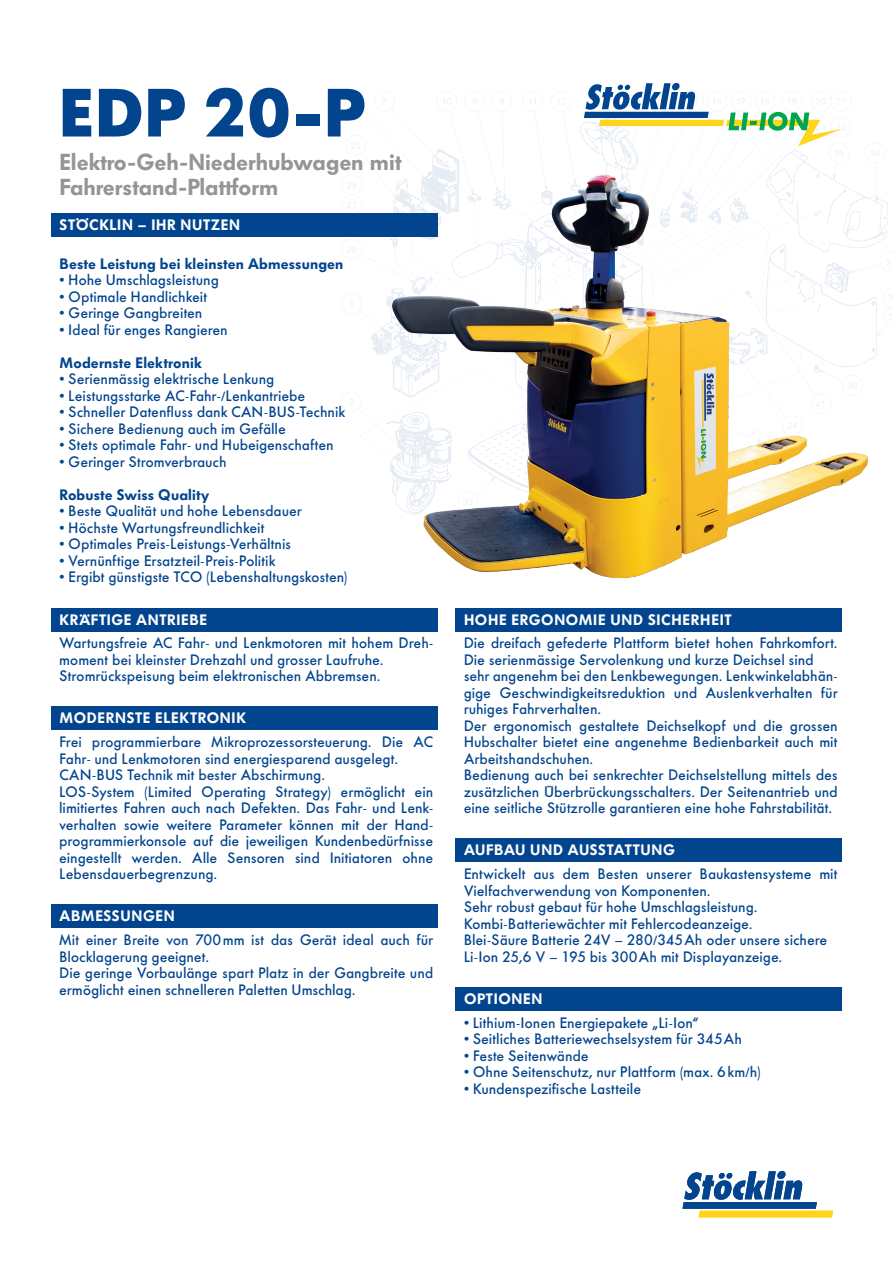
<style>
.page{position:relative;width:893px;height:1263px;background:#fff}
.page>*{position:absolute;margin:0;border:0;box-sizing:border-box;transform-origin:0 0}
.t1{font:700 67.5px "Futura BQ";color:#02448d}
.t2{font:600 22.95px/25.5px "Futura BQ";color:#939598}
.Lauftext{font:500 15px/16.5px "Futura BQ";letter-spacing:.015em;color:#02448d}
.Untertitel_blau_hint{font:600 15px "Futura BQ";letter-spacing:.045em;color:#fff}
.Lauftext_Bold{font:600 15px "Futura BQ";letter-spacing:.015em;color:#02448d}
</style>
<div class="page">
<img style="left:370px;top:140px;width:523px;height:438px">
<svg style="left:584px;top:83px;width:258px;height:63px"></svg>
<div style="left:51px;top:608px;width:386px;height:24px;background:#02448d"></div>
<div style="left:51px;top:707px;width:386px;height:23px;background:#02448d"></div>
<div style="left:51px;top:905px;width:386px;height:23px;background:#02448d"></div>
<div style="left:455px;top:608px;width:387px;height:24px;background:#02448d"></div>
<div style="left:455px;top:839px;width:387px;height:23px;background:#02448d"></div>
<div style="left:455px;top:987px;width:387px;height:24px;background:#02448d"></div>
<svg style="left:682px;top:1171px;width:151px;height:46px"></svg>
<div style="left:51px;top:213px;width:386px;height:24px;background:#02448d"></div>
<h1 class="t1" style="left:58px;top:71px;width:307px">EDP 20-P</h1>
<h2 class="t2" style="left:60px;top:149px;width:343px">Elektro-Geh-Niederhubwagen mit<br>Fahrerstand-Plattform</h2>
<p class="Untertitel_blau_hint" style="left:60px;top:216px;width:182px">STÖCKLIN – IHR NUTZEN</p>
<p class="Lauftext_Bold" style="left:60px;top:254px;width:285px">Beste Leistung bei kleinsten Abmessungen</p>
<p class="Lauftext" style="left:60px;top:272px;width:161px">• Hohe Umschlagsleistung</p>
<p class="Lauftext" style="left:60px;top:288px;width:149px">• Optimale Handlichkeit</p>
<p class="Lauftext" style="left:60px;top:305px;width:144px">• Geringe Gangbreiten</p>
<p class="Lauftext" style="left:60px;top:321px;width:170px">• Ideal für enges Rangieren</p>
<p class="Lauftext_Bold" style="left:60px;top:353px;width:144px">Modernste Elektronik</p>
<p class="Lauftext" style="left:60px;top:371px;width:216px">• Serienmässig elektrische Lenkung</p>
<p class="Lauftext" style="left:60px;top:387px;width:247px">• Leistungsstarke AC-Fahr-/Lenkantriebe</p>
<p class="Lauftext" style="left:60px;top:404px;width:287px">• Schneller Datenfluss dank CAN-BUS-Technik</p>
<p class="Lauftext" style="left:60px;top:420px;width:228px">• Sichere Bedienung auch im Gefälle</p>
<p class="Lauftext" style="left:60px;top:437px;width:276px">• Stets optimale Fahr- und Hubeigenschaften</p>
<p class="Lauftext" style="left:60px;top:453px;width:169px">• Geringer Stromverbrauch</p>
<p class="Lauftext_Bold" style="left:60px;top:485px;width:151px">Robuste Swiss Quality</p>
<p class="Lauftext" style="left:60px;top:503px;width:244px">• Beste Qualität und hohe Lebensdauer</p>
<p class="Lauftext" style="left:60px;top:519px;width:207px">• Höchste Wartungsfreundlichkeit</p>
<p class="Lauftext" style="left:60px;top:536px;width:233px">• Optimales Preis-Leistungs-Verhältnis</p>
<p class="Lauftext" style="left:60px;top:552px;width:217px">• Vernünftige Ersatzteil-Preis-Politik</p>
<p class="Lauftext" style="left:60px;top:569px;width:290px">• Ergibt günstigste TCO (Lebenshaltungskosten)</p>
<p class="Untertitel_blau_hint" style="left:60px;top:611px;width:149px">KRÄFTIGE ANTRIEBE</p>
<p class="Lauftext" style="left:60px;top:635px;width:375px">Wartungsfreie AC Fahr- und Lenkmotoren mit hohem Dreh&shy;moment bei kleinster Drehzahl und grosser Laufruhe.</p>
<p class="Lauftext" style="left:60px;top:668px;width:323px">Stromrückspeisung beim elektronischen Abbremsen.</p>
<p class="Untertitel_blau_hint" style="left:60px;top:709px;width:188px">MODERNSTE ELEKTRONIK</p>
<p class="Lauftext" style="left:60px;top:734px;width:375px">Frei programmierbare Mikroprozessorsteuerung. Die AC<br>Fahr- und Lenkmotoren sind energiesparend ausgelegt.</p>
<p class="Lauftext" style="left:60px;top:767px;width:267px">CAN-BUS Technik mit bester Abschirmung.</p>
<p class="Lauftext" style="left:60px;top:783px;width:375px;text-align:justify">LOS-System (Limited Operating Strategy) ermöglicht ein limitiertes Fahren auch nach Defekten. Das Fahr- und Lenk&shy;verhalten sowie weitere Parameter können mit der Hand&shy;programmierkonsole auf die jeweiligen Kundenbedürfnisse eingestellt werden. Alle Sensoren sind Initiatoren ohne Lebensdauerbegrenzung.</p>
<p class="Untertitel_blau_hint" style="left:60px;top:907px;width:117px">ABMESSUNGEN</p>
<p class="Lauftext" style="left:60px;top:932px;width:375px">Mit einer Breite von 700mm ist das Gerät ideal auch für<br>Blocklagerung geeignet.</p>
<p class="Lauftext" style="left:60px;top:965px;width:375px">Die geringe Vorbaulänge spart Platz in der Gangbreite und ermöglicht einen schnelleren Paletten Umschlag.</p>
<p class="Untertitel_blau_hint" style="left:464px;top:611px;width:269px">HOHE ERGONOMIE UND SICHERHEIT</p>
<p class="Lauftext" style="left:464px;top:635px;width:375px">Die dreifach gefederte Plattform bietet hohen Fahrkomfort.<br>Die serienmässige Servolenkung und kurze Deichsel sind</p>
<p class="Lauftext" style="left:464px;top:668px;width:375px;text-align:justify">sehr angenehm bei den Lenkbewegungen. Lenkwinkelabhän&shy;gige Geschwindigkeitsreduktion und Auslenkverhalten für ruhiges Fahrverhalten.</p>
<p class="Lauftext" style="left:464px;top:717px;width:375px;text-align:justify">Der ergonomisch gestaltete Deichselkopf und die grossen Hubschalter bietet eine angenehme Bedienbarkeit auch mit Arbeitshandschuhen.</p>
<p class="Lauftext" style="left:464px;top:767px;width:375px;text-align:justify">Bedienung auch bei senkrechter Deichselstellung mittels des zusätzlichen Überbrückungsschalters. Der Seitenantrieb und eine seitliche Stützrolle garantieren eine hohe Fahrstabilität.</p>
<p class="Untertitel_blau_hint" style="left:464px;top:841px;width:213px">AUFBAU UND AUSSTATTUNG</p>
<p class="Lauftext" style="left:464px;top:866px;width:375px">Entwickelt aus dem Besten unserer Baukastensysteme mit<br>Vielfachverwendung von Komponenten.</p>
<p class="Lauftext" style="left:464px;top:899px;width:295px">Sehr robust gebaut für hohe Umschlagsleistung.</p>
<p class="Lauftext" style="left:464px;top:915px;width:290px">Kombi-Batteriewächter mit Fehlercodeanzeige.</p>
<p class="Lauftext" style="left:464px;top:932px;width:365px">Blei-Säure Batterie 24V – 280/345Ah oder unsere sichere</p>
<p class="Lauftext" style="left:464px;top:948px;width:320px">Li-Ion 25,6 V – 195 bis 300Ah mit Displayanzeige.</p>
<p class="Untertitel_blau_hint" style="left:464px;top:990px;width:80px">OPTIONEN</p>
<p class="Lauftext" style="left:464px;top:1014px;width:236px">• Lithium-Ionen Energiepakete „Li-Ion“</p>
<p class="Lauftext" style="left:464px;top:1031px;width:279px">• Seitliches Batteriewechselsystem für 345Ah</p>
<p class="Lauftext" style="left:464px;top:1047px;width:126px">• Feste Seitenwände</p>
<p class="Lauftext" style="left:464px;top:1064px;width:298px">• Ohne Seitenschutz, nur Plattform (max. 6km/h)</p>
<p class="Lauftext" style="left:464px;top:1080px;width:179px">• Kundenspezifische Lastteile</p>
</div>
